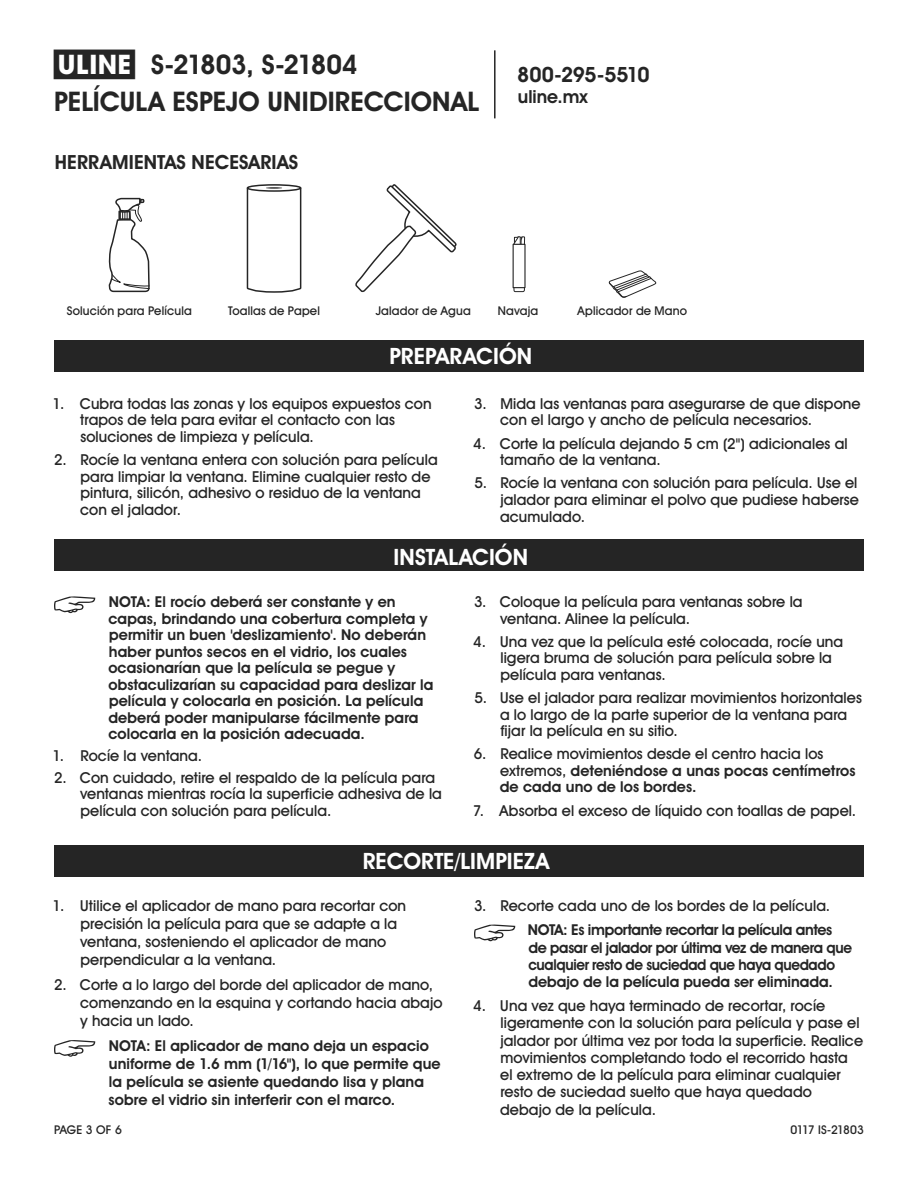
<style>
.page{position:relative;width:918px;height:1188px;background:#fff}
.page>*{position:absolute;margin:0;border:0;box-sizing:border-box;transform-origin:0 0}
.t1{font:700 27px/36.9px "Uline Two Knine";letter-spacing:-.005em;color:#252525}
.t2{font:700 27px "Uline Two Knine";letter-spacing:-.045em;color:#252525}
.t3{font:700 22.5px "Uline Two Knine";letter-spacing:.005em;color:#fff}
.t4{font:700 21px "Uline Two Knine";letter-spacing:-.02em;color:#252525}
.t5{font:700 19.5px "Uline Two Knine";letter-spacing:.005em;color:#252525}
.t6{font:700 18px "Uline Two Knine";color:#252525}
.t7{font:15px/16.5px "Uline Two Knine";letter-spacing:.005em;color:#252525}
.t8{font:700 15px/16.5px "Uline Two Knine";letter-spacing:.005em;color:#252525}
.t9{font:700 15px/17.2px "Uline Two Knine";letter-spacing:-.02em;color:#252525}
.t10{font:12px "Uline Two Knine";letter-spacing:.015em;color:#252525}
.t11{font:12px "Uline Two Knine";letter-spacing:-.05em;color:#252525}
.s1{font-weight:400}
</style>
<div class="page">
<hr style="left:494px;top:50px;width:2px;height:68px;background:#252525">
<div style="left:54px;top:540px;width:810px;height:31px;background:#252525"></div>
<svg style="left:108px;top:197px;width:42px;height:96px"></svg>
<div style="left:247px;top:184px;width:54px;height:8px;border:2px solid #252525;border-radius:50%"></div>
<svg style="left:246px;top:187px;width:56px;height:106px"></svg>
<svg style="left:355px;top:184px;width:102px;height:109px"></svg>
<svg style="left:512px;top:236px;width:14px;height:56px"></svg>
<svg style="left:609px;top:270px;width:47px;height:28px"></svg>
<div style="left:54px;top:340px;width:810px;height:31px;background:#252525"></div>
<svg style="left:54px;top:596px;width:41px;height:17px"></svg>
<div style="left:54px;top:845px;width:810px;height:32px;background:#252525"></div>
<svg style="left:54px;top:1040px;width:41px;height:17px"></svg>
<svg style="left:474px;top:924px;width:41px;height:17px"></svg>
<h1 class="t1" style="left:54px;top:46px;width:427px">π<br>PELÍCULA ESPEJO UNIDIRECCIONAL</h1>
<h1 class="t2" style="left:151px;top:48px;width:208px">S-21803, S-21804</h1>
<h3 class="t5" style="left:55px;top:151px;width:245px">HERRAMIENTAS NECESARIAS</h3>
<h3 class="t4" style="left:517px;top:62px;width:134px">800-295-5510</h3>
<p class="t6" style="left:518px;top:86px;width:71px">uline.mx</p>
<p class="t10" style="left:67px;top:303px;width:126px">Solución para Película</p>
<p class="t10" style="left:228px;top:303px;width:93px">Toallas de Papel</p>
<p class="t10" style="left:376px;top:303px;width:96px">Jalador de Agua</p>
<p class="t10" style="left:498px;top:303px;width:42px">Navaja</p>
<p class="t10" style="left:578px;top:303px;width:111px">Aplicador de Mano</p>
<h2 class="t3" style="left:389px;top:342px;width:144px">PREPARACIÓN</h2>
<p class="t7" style="left:80px;top:395px;width:353px;text-indent:-28px">1. Cubra todas las zonas y los equipos expuestos con trapos de tela para evitar el contacto con las soluciones de limpieza y película.</p>
<p class="t7" style="left:80px;top:451px;width:359px;text-indent:-26px">2. Rocíe la ventana entera con solución para película para limpiar la ventana. Elimine cualquier resto de pintura, silicón, adhesivo o residuo de la ventana con el jalador.</p>
<p class="t7" style="left:500px;top:395px;width:362px;text-indent:-26px">3. Mida las ventanas para asegurarse de que dispone con el largo y ancho de película necesarios.</p>
<p class="t7" style="left:500px;top:435px;width:349px;text-indent:-27px">4. Corte la película dejando 5 cm (2") adicionales al tamaño de la ventana.</p>
<p class="t7" style="left:500px;top:474px;width:361px;text-align:justify;text-indent:-26px">5. Rocíe la ventana con solución para película. Use el jalador para eliminar el polvo que pudiese haberse acumulado.</p>
<h2 class="t3" style="left:394px;top:544px;width:136px">INSTALACIÓN</h2>
<p class="t7" style="left:500px;top:593px;width:304px;text-indent:-26px">3. Coloque la película para ventanas sobre la ventana. Alinee la película.</p>
<p class="t7" style="left:500px;top:633px;width:344px;text-indent:-27px">4. Una vez que la película esté colocada, rocíe una ligera bruma de solución para película sobre la película para ventanas.</p>
<p class="t7" style="left:500px;top:689px;width:363px;text-indent:-26px">5. Use el jalador para realizar movimientos horizontales a lo largo de la parte superior de la ventana para fijar la película en su sitio.</p>
<p class="t8" style="left:500px;top:746px;width:357px;text-indent:-26px"><span class="s1">6. Realice movimientos desde el centro hacia los extremos,</span> deteniéndose a unas pocas centímetros de cada uno de los bordes.</p>
<p class="t7" style="left:473px;top:802px;width:385px">7. Absorba el exceso de líquido con toallas de papel.</p>
<h2 class="t3" style="left:363px;top:848px;width:188px">RECORTE/LIMPIEZA</h2>
<p class="t7" style="left:80px;top:897px;width:328px;line-height:18px;text-indent:-27px">1. Utilice el aplicador de mano para recortar con precisión la película para que se adapte a la ventana, sosteniendo el aplicador de mano perpendicular a la ventana.</p>
<p class="t7" style="left:80px;top:976px;width:364px;line-height:18px;text-indent:-26px">2. Corte a lo largo del borde del aplicador de mano, comenzando en la esquina y cortando hacia abajo y hacia un lado.</p>
<p class="t8" style="left:109px;top:1036px;width:334px;line-height:18px">NOTA: El aplicador de mano deja un espacio uniforme de 1.6 mm (1/16"), lo que permite que la película se asiente quedando lisa y plana sobre el vidrio sin interferir con el marco.</p>
<p class="t8" style="left:108px;top:593px;width:327px">NOTA: El rocío deberá ser constante y en capas, brindando una cobertura completa y permitir un buen 'deslizamiento'. No deberán haber puntos secos en el vidrio, los cuales ocasionarían que la película se pegue y obstaculizarían su capacidad para deslizar la película y colocarla en posición. La película deberá poder manipularse fácilmente para colocarla en la posición adecuada.</p>
<p class="t7" style="left:53px;top:747px;width:151px">1. Rocíe la ventana.</p>
<p class="t7" style="left:80px;top:769px;width:363px;text-indent:-26px">2. Con cuidado, retire el respaldo de la película para ventanas mientras rocía la superficie adhesiva de la película con solución para película.</p>
<p class="t7" style="left:474px;top:898px;width:358px">3. Recorte cada uno de los bordes de la película.</p>
<p class="t9" style="left:528px;top:921px;width:326px">NOTA: Es importante recortar la película antes de pasar el jalador por última vez de manera que cualquier resto de suciedad que haya quedado debajo de la película pueda ser eliminada.</p>
<p class="t7" style="left:500px;top:997px;width:365px;line-height:17.2px;text-indent:-27px">4. Una vez que haya terminado de recortar, rocíe ligeramente con la solución para película y pase el jalador por última vez por toda la superficie. Realice movimientos completando todo el recorrido hasta el extremo de la película para eliminar cualquier resto de suciedad suelto que haya quedado debajo de la película.</p>
<p class="t10" style="left:54px;top:1122px;width:69px">PAGE 3 OF 6</p>
<p class="t11" style="left:791px;top:1122px;width:75px">0117 IS-21803</p>
</div>
